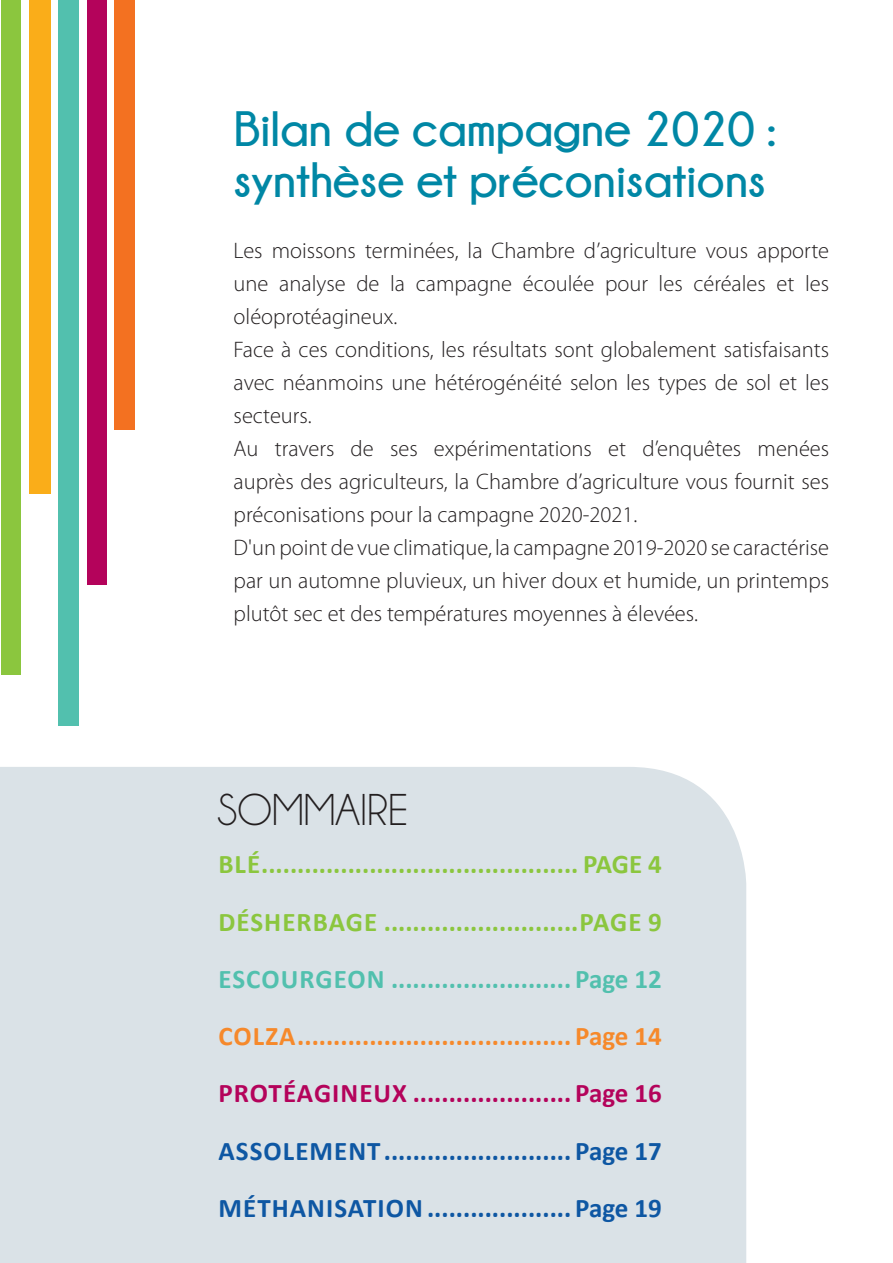
<style>
.page{position:relative;width:893px;height:1263px;background:#fff}
.page>*{position:absolute;margin:0;border:0;box-sizing:border-box;transform-origin:0 0}
.t1{font:700 49.5px/51px "Champagne&Limousines";color:#0087a5}
.t2{font:45px "Champagne&Limousines";color:#231f20}
.t3{font:700 27px/57.3px "Calibri";letter-spacing:.04em;color:#8bc63e}
.t4{font:700 27px/57.3px "Calibri";letter-spacing:.04em;color:#0e57a3}
.t5{font:700 27px "Calibri";color:#f6892b}
.t6{font:700 27px "Calibri";letter-spacing:.03em;color:#52c0ae}
.t7{font:700 27px "Calibri";letter-spacing:.025em;color:#b4035b}
.t8{font:300 22.5px/33px "Myriad Pro";color:#231f20}
</style>
<div class="page">
<div style="left:58px;top:0;width:21px;height:726px;background:#52c0ae"></div>
<div style="left:30px;top:0;width:21px;height:493px;background:#faad19"></div>
<div style="left:1px;top:0;width:20px;height:675px;background:#8bc63e"></div>
<div style="left:87px;top:0;width:19px;height:584px;background:#b4035b"></div>
<div style="left:0;top:767px;width:746px;height:496px;background:#dae2e7"></div>
<div style="left:114px;top:0;width:21px;height:429px;background:#f37121"></div>
<h1 class="t1" style="left:234px;top:103px;width:544px">Bilan de campagne 2020 : synthèse et préconisations</h1>
<p class="t8" style="left:234px;top:234px;width:597px">Les moissons terminées, la Chambre d’agriculture vous apporte une analyse de la campagne écoulée pour les céréales et les oléoprotéagineux.<br>Face à ces conditions, les résultats sont globalement satisfaisants avec néanmoins une hétérogénéité selon les types de sol et les secteurs.<br>Au travers de ses expérimentations et d’enquêtes menées auprès des agriculteurs, la Chambre d’agriculture vous fournit ses préconisations pour la campagne 2020-2021.<br>D'un point de vue climatique, la campagne 2019-2020 se caractérise par un automne pluvieux, un hiver doux et humide, un printemps plutôt sec et des températures moyennes à élevées.</p>
<h2 class="t2" style="left:217px;top:787px;width:193px">SOMMAIRE</h2>
<p class="t3" style="left:218px;top:835px;width:445px">BLÉ............................................ PAGE 4<br>DÉSHERBAGE ...........................PAGE</p>
<p class="t3" style="left:648px;top:893px;width:15px">9</p>
<p class="t6" style="left:218px;top:961px;width:445px">ESCOURGEON ......................... PAGE 12</p>
<p class="t5" style="left:218px;top:1019px;width:445px">COLZA...................................... PAGE 14</p>
<p class="t7" style="left:218px;top:1076px;width:445px">PROTÉAG INEUX ...................... PAGE 16</p>
<p class="t4" style="left:218px;top:1122px;width:445px">ASSOLEMENT.......................... PAGE 17<br>MÉTHANISATION.................... PAGE 19</p>
</div>
